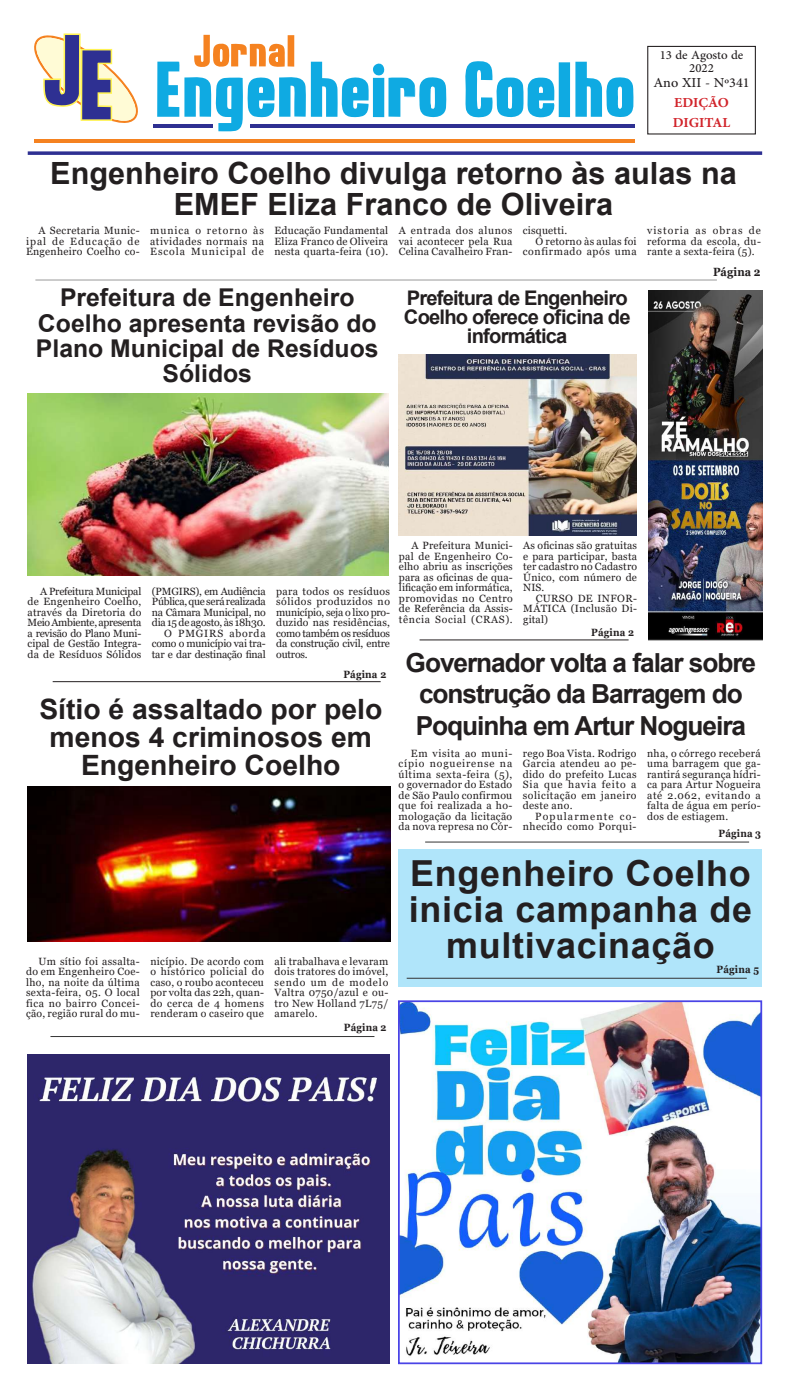
<style>
.page{position:relative;width:787px;height:1389px;background:#fff}
.page>*{position:absolute;margin:0;border:0;box-sizing:border-box;transform-origin:0 0}
.t1{font:700 35.88px/35.9px "Arial";letter-spacing:.02em;color:#231f20;text-align:center}
.t2{font:700 30.62px/30.6px "Arial";color:#231f20;text-align:center}
.t3{font:700 28px/28px "Arial";color:#231f20;text-align:center}
.t4{font:700 26.25px/31.5px "Arial";letter-spacing:-.04em;color:#231f20;text-align:center}
.t5{font:700 24.5px/25.4px "Arial";color:#231f20;text-align:center}
.t6{font:700 20.12px/19.2px "Arial";letter-spacing:-.04em;color:#231f20;text-align:center}
.t7{font:700 19.25px/20.1px "Adobe Arabic";letter-spacing:-.005em;color:#d1232a}
.t8{font:19.25px "Adobe Arabic";color:#231f20}
.t9{font:17.5px/13.1px "Adobe Arabic";color:#231f20;text-align:center}
.t10{font:700 11.9px "Georgia";letter-spacing:.01em;color:#231f20;scale:.9 1}
.t11{font:10.5px/10.5px "Georgia";letter-spacing:.03em;color:#231f20;text-align:justify}
.t12{font:10.5px/10.5px "Georgia";letter-spacing:-.02em;color:#231f20;text-align:right}
.t13{font:700 10.5px "Georgia";letter-spacing:.02em;color:#231f20;scale:.9 1}
.t14{font:10.5px "Georgia";letter-spacing:.055em;color:#231f20}
</style>
<div class="page">
<div style="left:399px;top:849px;width:362px;height:138px;background:#b0e5fa"></div>
<div style="left:647px;top:46px;width:108px;height:89px;border:1px solid #231f20"></div>
<div style="left:558px;top:62px;width:12px;height:55px;background:#0faae2"></div>
<svg style="left:575px;top:62px;width:59px;height:55px"></svg>
<svg style="left:465px;top:61px;width:90px;height:57px"></svg>
<svg style="left:157px;top:35px;width:289px;height:97px"></svg>
<svg style="left:34px;top:33px;width:104px;height:90px"></svg>
<hr style="left:34px;top:139px;width:600px;height:4px;background:#f58220">
<hr style="left:250px;top:124px;width:384px;height:4px;background:#2e3092">
<hr style="left:153px;top:124px;width:59px;height:4px;background:#2e3092">
<svg style="left:28px;top:151px;width:733px;height:4px;background:#47499f"></svg>
<hr style="left:35px;top:280px;width:681px;height:1px;background:#999">
<hr style="left:406px;top:978px;width:340px;height:1px;background:#333">
<hr style="left:50px;top:1036px;width:324px;height:1px;background:#333">
<hr style="left:425px;top:842px;width:323px;height:1px;background:#333">
<hr style="left:53px;top:681px;width:327px;height:1px;background:#231f20">
<hr style="left:419px;top:640px;width:209px;height:1px;background:#231f20">
<img style="left:648px;top:291px;width:114px;height:349px">
<img style="left:27px;top:393px;width:361px;height:182px">
<img style="left:398px;top:355px;width:238px;height:181px">
<img style="left:28px;top:787px;width:362px;height:155px">
<img style="left:401px;top:1003px;width:357px;height:358px">
<div style="left:398px;top:1000px;width:363px;height:364px;border:2px solid #4a44e6"></div>
<img style="left:27px;top:1054px;width:362px;height:309px">
<h3 class="t9" style="left:659px;top:46px;width:85px">13 de Agosto de<br>2022</h3>
<h3 class="t8" style="left:653px;top:69px;width:98px">Ano XII - Nº341</h3>
<h3 class="t7" style="left:672px;top:90px;width:59px">EDIÇÃO<br>DIGITAL</h3>
<h2 class="t2" style="left:50px;top:158px;width:687px">Engenheiro Coelho divulga retorno às aulas na<br>EMEF Eliza Franco de Oliveira</h2>
<p class="t11" style="left:26px;top:226px;width:115px;text-indent:12px">A Secretaria Munic&shy;ipal de Educação de Engenheiro Coelho co-</p>
<p class="t11" style="left:150px;top:226px;width:115px">munica o retorno às atividades normais na Escola Municipal de</p>
<p class="t11" style="left:274px;top:226px;width:115px">Educação Fundamental Eliza Franco de Oliveira nesta quarta-feira (10).</p>
<p class="t11" style="left:398px;top:226px;width:115px">A entrada dos alunos vai acontecer pela Rua Celina Cavalheiro Fran-</p>
<p class="t11" style="left:522px;top:226px;width:46px">cisquetti.</p>
<p class="t11" style="left:647px;top:226px;width:115px">vistoria as obras de reforma da escola, du&shy;rante a sexta-feira (5).</p>
<p class="t10" style="left:712px;top:264px;width:54px">Página 2</p>
<p class="t11" style="left:535px;top:236px;width:103px">O retorno às aulas foi</p>
<p class="t14" style="left:522px;top:246px;width:115px">confirmado após uma</p>
<h3 class="t5" style="left:36px;top:285px;width:344px">Prefeitura de Engenheiro<br>Coelho apresenta revisão do<br>Plano Municipal de Resíduos<br>Sólidos</h3>
<h3 class="t6" style="left:404px;top:288px;width:228px">Prefeitura de Engenheiro<br>Coelho oferece oficina de informática</h3>
<p class="t11" style="left:28px;top:586px;width:115px;text-indent:12px">A Prefeitura Municipal de Engenheiro Coelho, através da Diretoria do Meio Ambiente, apresenta a revisão do Plano Muni&shy;cipal de Gestão Integra&shy;da de Resíduos Sólidos</p>
<p class="t12" style="left:152px;top:586px;width:115px">(PMGIRS), em Audiência<br>Pública, que será realizada na Câmara Municipal, no dia 15 de agosto, às 18h30.<br>O PMGIRS aborda como o município vai tra&shy;tar e dar destinação final</p>
<p class="t11" style="left:276px;top:586px;width:115px">para todos os resíduos sólidos produzidos no município, seja o lixo pro&shy;duzido nas residências, como também os resíduos da construção civil, entre outros.</p>
<p class="t13" style="left:343px;top:668px;width:49px">Página 2</p>
<h3 class="t3" style="left:39px;top:696px;width:344px">Sítio é assaltado por pelo menos 4 criminosos em<br>Engenheiro Coelho</h3>
<p class="t11" style="left:26px;top:956px;width:115px;text-indent:12px">Um sítio foi assalta&shy;do em Engenheiro Coe&shy;lho, na noite da última sexta-feira, 05. O local fica no bairro Concei&shy;ção, região rural do mu-</p>
<p class="t11" style="left:150px;top:956px;width:115px">nicípio. De acordo com o histórico policial do caso, o roubo aconteceu por volta das 22h, quan&shy;do cerca de 4 homens renderam o caseiro que</p>
<p class="t11" style="left:274px;top:956px;width:115px">ali trabalhava e levaram dois tratores do imóvel, sendo um de modelo Valtra 0750/azul e ou&shy;tro New Holland 7L75/ amarelo.</p>
<p class="t13" style="left:344px;top:1021px;width:49px">Página 2</p>
<p class="t11" style="left:399px;top:541px;width:115px;text-indent:12px">A Prefeitura Munici&shy;pal de Engenheiro Co&shy;elho abriu as inscrições para as oficinas de qua&shy;lificação em informática, promovidas no Centro de Referência da Assis&shy;tência Social (CRAS).</p>
<p class="t11" style="left:523px;top:541px;width:115px">As oficinas são gratuitas e para participar, basta ter cadastro no Cadastro Único, com número de NIS.</p>
<p class="t11" style="left:523px;top:593px;width:115px;text-indent:12px">CURSO DE INFOR-MÁTICA (Inclusão Di&shy;gital)</p>
<p class="t13" style="left:591px;top:626px;width:49px">Página 2</p>
<h3 class="t4" style="left:405px;top:647px;width:352px">Governador volta a falar sobre construção da Barragem do<br>Poquinha em Artur Nogueira</h3>
<p class="t11" style="left:398px;top:748px;width:115px;text-indent:12px">Em visita ao muni&shy;cípio nogueirense na última sexta-feira (5), o governador do Estado de São Paulo confirmou que foi realizada a ho&shy;mologação da licitação da nova represa no Cór-</p>
<p class="t11" style="left:522px;top:748px;width:115px">rego Boa Vista. Rodrigo Garcia atendeu ao pe&shy;dido do prefeito Lucas Sia que havia feito a solicitação em janeiro deste ano.</p>
<p class="t11" style="left:646px;top:748px;width:115px">nha, o córrego receberá uma barragem que ga&shy;rantirá segurança hídri&shy;ca para Artur Nogueira até 2.062, evitando a falta de água em perío&shy;dos de estiagem.</p>
<p class="t11" style="left:522px;top:811px;width:115px;text-align:right">Popularmente co&shy;nhecido como Porqui-</p>
<p class="t13" style="left:718px;top:826px;width:49px">Página 3</p>
<h1 class="t1" style="left:408px;top:856px;width:345px">Engenheiro Coelho inicia campanha de multivacinação</h1>
<p class="t13" style="left:716px;top:963px;width:49px">Página 5</p>
</div>
